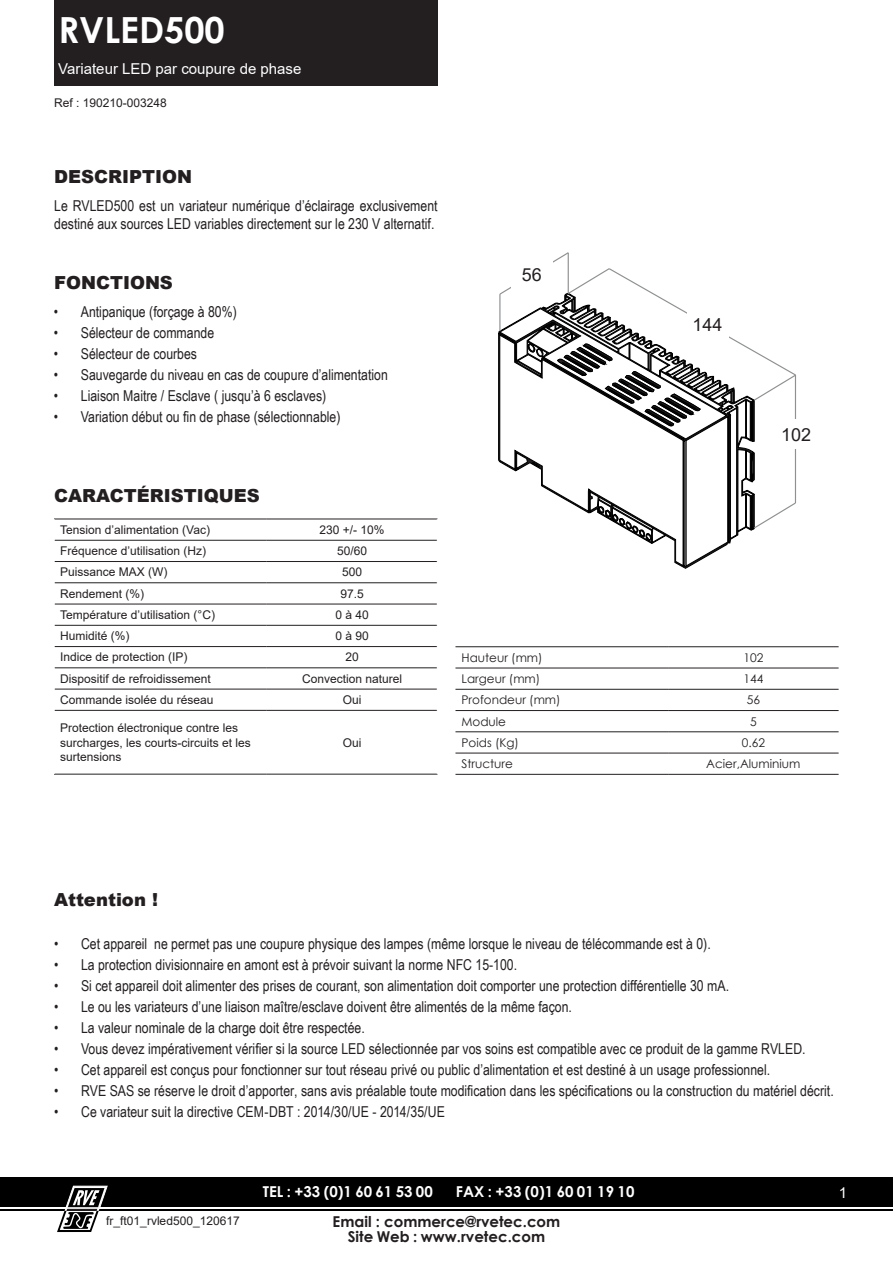
<style>
.page{position:relative;width:893px;height:1263px;background:#fff}
.page>*{position:absolute;margin:0;border:0;box-sizing:border-box;transform-origin:0 0}
.t1{font:700 36px "Century Gothic";color:#fff}
.t2{font:900 18px "Arial";color:#231f20}
.t3{font:18px "Arial";color:#231f20}
.t4{font:15px/18px "Arial Narrow";color:#231f20}
.t5{font:700 15px/14.7px "Century Gothic";color:#231f20;text-align:center}
.t6{font:700 15px "Century Gothic";color:#fff}
.t7{font:15px "Arial";color:#fff}
.t8{font:12px/14.4px "Arial";color:#231f20}
.t9{font:12px "Century Gothic";color:#231f20}
</style>
<div class="page">
<div style="left:54px;top:0;width:383px;height:85px;background:#231f20"></div>
<svg style="left:498px;top:252px;width:298px;height:315px"></svg>
<svg style="left:455px;top:647px;width:384px;height:127px"></svg>
<hr style="left:455px;top:646px;width:213px;height:1px;background:#231f20">
<hr style="left:668px;top:646px;width:171px;height:1px;background:#231f20">
<hr style="left:455px;top:668px;width:213px;height:1px;background:#231f20">
<hr style="left:668px;top:668px;width:171px;height:1px;background:#231f20">
<hr style="left:455px;top:689px;width:213px;height:1px;background:#231f20">
<hr style="left:668px;top:689px;width:171px;height:1px;background:#231f20">
<hr style="left:455px;top:710px;width:213px;height:1px;background:#231f20">
<hr style="left:668px;top:710px;width:171px;height:1px;background:#231f20">
<hr style="left:455px;top:731px;width:213px;height:1px;background:#231f20">
<hr style="left:668px;top:731px;width:171px;height:1px;background:#231f20">
<hr style="left:455px;top:753px;width:213px;height:1px;background:#231f20">
<hr style="left:668px;top:753px;width:171px;height:1px;background:#231f20">
<hr style="left:455px;top:774px;width:213px;height:1px;background:#231f20">
<hr style="left:668px;top:774px;width:171px;height:1px;background:#231f20">
<svg style="left:55px;top:539px;width:212px;height:235px"></svg>
<hr style="left:54px;top:519px;width:213px;height:1px;background:#231f20">
<hr style="left:267px;top:519px;width:170px;height:1px;background:#231f20">
<hr style="left:54px;top:540px;width:213px;height:1px;background:#231f20">
<hr style="left:267px;top:540px;width:170px;height:1px;background:#231f20">
<hr style="left:54px;top:561px;width:213px;height:1px;background:#231f20">
<hr style="left:267px;top:561px;width:170px;height:1px;background:#231f20">
<hr style="left:54px;top:582px;width:213px;height:1px;background:#231f20">
<hr style="left:267px;top:582px;width:170px;height:1px;background:#231f20">
<hr style="left:54px;top:604px;width:213px;height:1px;background:#231f20">
<hr style="left:267px;top:604px;width:170px;height:1px;background:#231f20">
<hr style="left:54px;top:625px;width:213px;height:1px;background:#231f20">
<hr style="left:267px;top:625px;width:170px;height:1px;background:#231f20">
<hr style="left:54px;top:646px;width:213px;height:1px;background:#231f20">
<hr style="left:267px;top:646px;width:170px;height:1px;background:#231f20">
<hr style="left:54px;top:667px;width:213px;height:1px;background:#231f20">
<hr style="left:267px;top:667px;width:170px;height:1px;background:#231f20">
<hr style="left:54px;top:689px;width:213px;height:1px;background:#231f20">
<hr style="left:267px;top:689px;width:170px;height:1px;background:#231f20">
<hr style="left:54px;top:710px;width:213px;height:1px;background:#231f20">
<hr style="left:267px;top:710px;width:170px;height:1px;background:#231f20">
<hr style="left:54px;top:774px;width:213px;height:1px;background:#231f20">
<hr style="left:267px;top:774px;width:170px;height:1px;background:#231f20">
<svg style="left:54px;top:519px;width:1px;height:171px"></svg>
<hr style="left:54px;top:710px;width:1px;height:64px;background:#fff">
<div style="left:687px;top:310px;width:41px;height:29px;background:#fff"></div>
<div style="left:775px;top:420px;width:42px;height:29px;background:#fff"></div>
<div style="left:511px;top:260px;width:42px;height:29px;background:#fff"></div>
<hr style="left:0;top:1209px;width:893px;height:2px;background:#000">
<div style="left:0;top:1178px;width:893px;height:29px;background:#000"></div>
<svg style="left:57px;top:1186px;width:51px;height:46px"></svg>
<h1 class="t1" style="left:58px;top:3px;width:168px">RVLED500</h1>
<p class="t7" style="left:58px;top:59px;width:245px">Variateur LED par coupure de phase</p>
<p class="t8" style="left:54px;top:95px;width:114px">Ref : 190210-003248</p>
<p class="t2" style="left:54px;top:163px;width:139px">DESCRIPTION</p>
<p class="t4" style="left:54px;top:196px;width:385px">Le RVLED500 est un variateur numérique d’éclairage exclusivement destiné aux sources LED variables directement sur le 230 V alternatif.</p>
<p class="t2" style="left:54px;top:270px;width:120px">FONCTIONS</p>
<p class="t4" style="left:54px;top:302px;width:184px">• Antipanique (forçage à 80%)</p>
<p class="t4" style="left:54px;top:323px;width:162px">• Sélecteur de commande</p>
<p class="t4" style="left:54px;top:344px;width:145px">• Sélecteur de courbes</p>
<p class="t4" style="left:54px;top:365px;width:336px">• Sauvegarde du niveau en cas de coupure d’alimentation</p>
<p class="t4" style="left:54px;top:386px;width:274px">• Liaison Maitre / Esclave ( jusqu’à 6 esclaves)</p>
<p class="t4" style="left:54px;top:407px;width:288px">• Variation début ou fin de phase (sélectionnable)</p>
<p class="t2" style="left:54px;top:482px;width:207px">CARACTÉRISTIQUES</p>
<p class="t8" style="left:60px;top:522px;width:151px">Tension d’alimentation (Vac)</p>
<p class="t8" style="left:320px;top:522px;width:67px">230 +/- 10%</p>
<p class="t8" style="left:60px;top:543px;width:148px">Fréquence d’utilisation (Hz)</p>
<p class="t8" style="left:337px;top:543px;width:32px">50/60</p>
<p class="t8" style="left:60px;top:565px;width:109px">Puissance MAX (W)</p>
<p class="t8" style="left:342px;top:565px;width:22px">500</p>
<p class="t8" style="left:60px;top:586px;width:86px">Rendement (%)</p>
<p class="t8" style="left:340px;top:586px;width:25px">97.5</p>
<p class="t8" style="left:60px;top:607px;width:156px">Température d’utilisation (°C)</p>
<p class="t8" style="left:335px;top:607px;width:35px">0 à 40</p>
<p class="t8" style="left:60px;top:628px;width:71px">Humidité (%)</p>
<p class="t8" style="left:335px;top:628px;width:35px">0 à 90</p>
<p class="t8" style="left:60px;top:650px;width:129px">Indice de protection (IP)</p>
<p class="t8" style="left:345px;top:650px;width:15px">20</p>
<p class="t8" style="left:60px;top:671px;width:152px">Dispositif de refroidissement</p>
<p class="t8" style="left:302px;top:671px;width:102px">Convection naturel</p>
<p class="t8" style="left:60px;top:692px;width:155px">Commande isolée du réseau</p>
<p class="t8" style="left:343px;top:693px;width:20px">Oui</p>
<p class="t8" style="left:60px;top:721px;width:192px">Protection électronique contre les surcharges, les courts-circuits et les surtensions</p>
<p class="t8" style="left:343px;top:735px;width:20px">Oui</p>
<p class="t3" style="left:522px;top:263px;width:22px">56</p>
<p class="t3" style="left:693px;top:312px;width:32px">144</p>
<p class="t3" style="left:781px;top:422px;width:32px">102</p>
<p class="t9" style="left:461px;top:649px;width:83px">Hauteur (mm)</p>
<p class="t9" style="left:743px;top:649px;width:21px">102</p>
<p class="t9" style="left:461px;top:670px;width:80px">Largeur (mm)</p>
<p class="t9" style="left:743px;top:670px;width:21px">144</p>
<p class="t9" style="left:461px;top:691px;width:101px">Profondeur (mm)</p>
<p class="t9" style="left:747px;top:691px;width:15px">56</p>
<p class="t9" style="left:461px;top:713px;width:46px">Module</p>
<p class="t9" style="left:750px;top:713px;width:8px">5</p>
<p class="t9" style="left:461px;top:734px;width:59px">Poids (Kg)</p>
<p class="t9" style="left:742px;top:734px;width:25px">0.62</p>
<p class="t9" style="left:461px;top:755px;width:53px">Structure</p>
<p class="t9" style="left:706px;top:755px;width:96px">Acier,Aluminium</p>
<p class="t2" style="left:54px;top:887px;width:105px">Attention !</p>
<p class="t4" style="left:54px;top:934px;width:658px">• Cet appareil ne permet pas une coupure physique des lampes (même lorsque le niveau de télécommande est à 0).</p>
<p class="t4" style="left:54px;top:955px;width:465px">• La protection divisionnaire en amont est à prévoir suivant la norme NFC 15-100.</p>
<p class="t4" style="left:54px;top:976px;width:677px">• Si cet appareil doit alimenter des prises de courant, son alimentation doit comporter une protection différentielle 30 mA.</p>
<p class="t4" style="left:54px;top:997px;width:519px">• Le ou les variateurs d’une liaison maître/esclave doivent être alimentés de la même façon.</p>
<p class="t4" style="left:54px;top:1018px;width:312px">• La valeur nominale de la charge doit être respectée.</p>
<p class="t4" style="left:54px;top:1039px;width:753px">• Vous devez impérativement vérifier si la source LED sélectionnée par vos soins est compatible avec ce produit de la gamme RVLED.</p>
<p class="t4" style="left:54px;top:1060px;width:718px">• Cet appareil est conçus pour fonctionner sur tout réseau privé ou public d’alimentation et est destiné à un usage professionnel.</p>
<p class="t4" style="left:54px;top:1081px;width:781px">• RVE SAS se réserve le droit d’apporter, sans avis préalable toute modification dans les spécifications ou la construction du matériel décrit.</p>
<p class="t4" style="left:54px;top:1102px;width:393px">• Ce variateur suit la directive CEM-DBT : 2014/30/UE - 2014/35/UE</p>
<p class="t8" style="left:106px;top:1213px;width:135px">fr_ft01_rvled500_120617</p>
<p class="t6" style="left:263px;top:1180px;width:171px">TEL : +33 (0)1 60 61 53 00</p>
<p class="t6" style="left:456px;top:1180px;width:180px">FAX : +33 (0)1 60 01 19 10</p>
<p class="t5" style="left:333px;top:1213px;width:229px">Email : commerce@rvetec.com<br>Site Web : www.rvetec.com</p>
<p class="t7" style="left:839px;top:1182px;width:10px">1</p>
</div>
